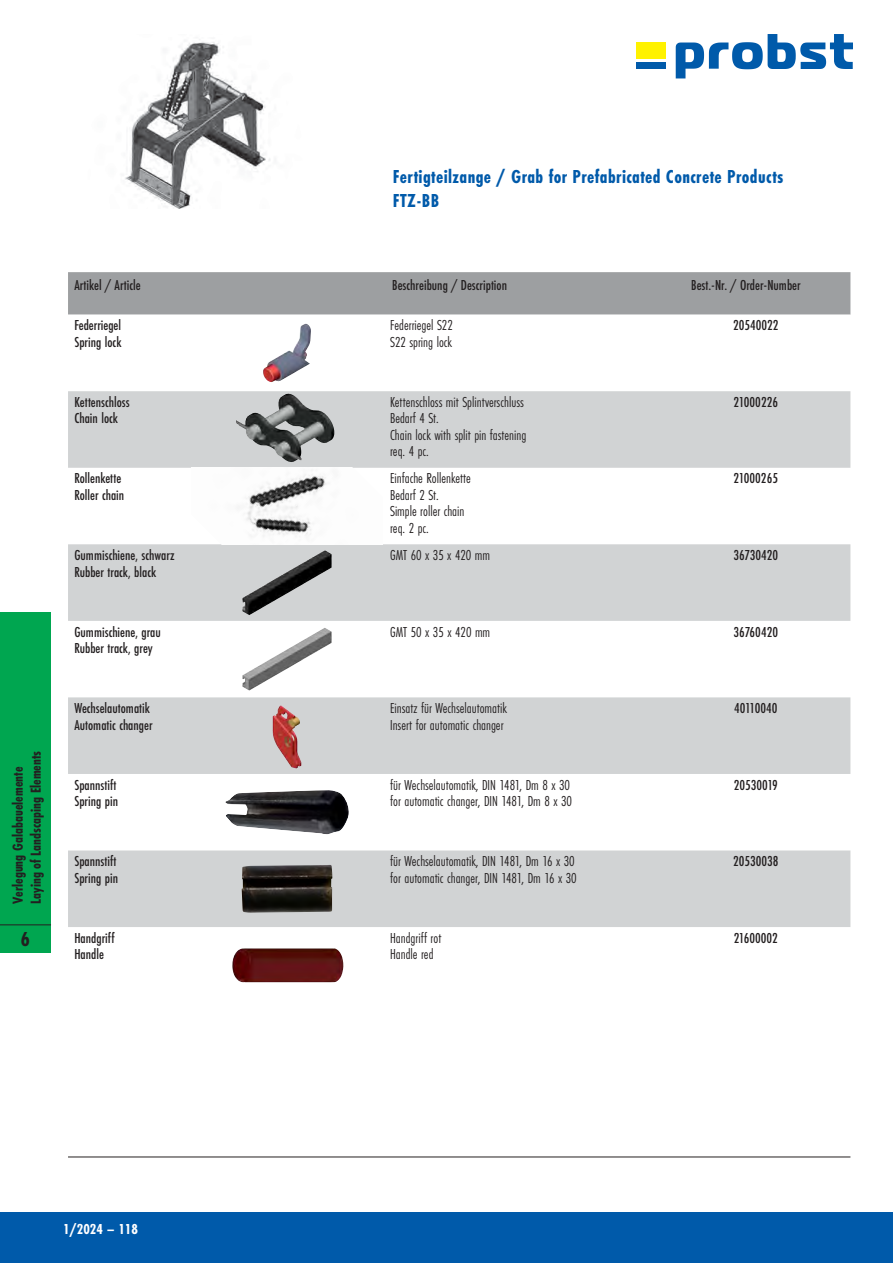
<style>
.page{position:relative;width:893px;height:1263px;background:#fff}
.page>*{position:absolute;margin:0;border:0;box-sizing:border-box;transform-origin:0 0}
.t1{font:700 21px "Futura PT Cond";color:#231f20}
.t2{font:700 19.5px/24px "Futura PT Cond";letter-spacing:.02em;color:#005aaa}
.t3{font:15px/16.5px "Futura PT Cond";color:#231f20}
.t4{font:500 15px/16.5px "Futura PT Cond";color:#231f20}
.t5{font:700 15px/18px "Futura PT Cond";color:#231f20}
.t6{font:700 15px "Futura PT Cond";color:#fff}
</style>
<div class="page">
<div style="left:0;top:1212px;width:893px;height:51px;background:#005aaa"></div>
<div style="left:0;top:612px;width:51px;height:340px;background:#00a650"></div>
<hr style="left:0;top:924px;width:51px;height:1px;background:#231f20">
<div style="left:636px;top:42px;width:30px;height:17px;background:#fff200"></div>
<svg style="left:676px;top:34px;width:177px;height:44px"></svg>
<div style="left:636px;top:62px;width:30px;height:7px;background:#005aaa"></div>
<img style="left:125px;top:39px;width:145px;height:169px">
<div style="left:68px;top:272px;width:782px;height:43px;background:#9d9fa1"></div>
<svg style="left:68px;top:391px;width:782px;height:536px;fill:#d1d3d4"></svg>
<img style="left:292px;top:716px;width:8px;height:21px">
<img style="left:280px;top:643px;width:52px;height:30px">
<img style="left:285px;top:568px;width:47px;height:26px">
<img style="left:234px;top:948px;width:110px;height:34px">
<img style="left:191px;top:468px;width:192px;height:76px">
<img style="left:302px;top:438px;width:30px;height:7px">
<img style="left:287px;top:356px;width:23px;height:21px">
<img style="left:242px;top:865px;width:90px;height:48px">
<img style="left:225px;top:790px;width:124px;height:44px">
<hr style="left:68px;top:1157px;width:782px;height:1px;background:#231f20">
<p class="t5" style="left:9px;top:904px;width:154px;rotate:-90deg">Verlegung Galabauelemente<br>Laying of Landscaping Elements</p>
<h1 class="t1" style="left:21px;top:929px;width:11px">6</h1>
<h2 class="t2" style="left:393px;top:165px;width:392px">Fertigteilzange / Grab for Prefabricated Concrete Products<br>FTZ-BB</h2>
<p class="t4" style="left:74px;top:277px;width:68px">Artikel / Article</p>
<p class="t4" style="left:392px;top:277px;width:116px">Beschreibung / Description</p>
<p class="t4" style="left:74px;top:318px;width:49px">Federriegel<br>Spring lock</p>
<p class="t3" style="left:390px;top:318px;width:64px">Federriegel S22<br>S22 spring lock</p>
<p class="t4" style="left:733px;top:318px;width:47px">20540022</p>
<p class="t4" style="left:691px;top:277px;width:111px">Best.-Nr. / Order-Number</p>
<p class="t4" style="left:74px;top:394px;width:57px">Kettenschloss<br>Chain lock</p>
<p class="t3" style="left:390px;top:394px;width:138px">Kettenschloss mit Splintverschluss<br>Bedarf 4 St.<br>Chain lock with split pin fastening req. 4 pc.</p>
<p class="t4" style="left:734px;top:394px;width:46px">21000226</p>
<p class="t4" style="left:74px;top:471px;width:51px">Rollenkette<br>Roller chain</p>
<p class="t3" style="left:390px;top:471px;width:82px">Einfache Rollenkette<br>Bedarf 2 St.<br>Simple roller chain req. 2 pc.</p>
<p class="t4" style="left:734px;top:471px;width:46px">21000265</p>
<p class="t4" style="left:74px;top:547px;width:102px">Gummischiene, schwarz<br>Rubber track, black</p>
<p class="t3" style="left:390px;top:547px;width:102px">GMT 60 x 35 x 420 mm</p>
<p class="t4" style="left:733px;top:547px;width:46px">36730420</p>
<p class="t4" style="left:74px;top:624px;width:88px">Gummischiene, grau<br>Rubber track, grey</p>
<p class="t3" style="left:390px;top:624px;width:102px">GMT 50 x 35 x 420 mm</p>
<p class="t4" style="left:734px;top:624px;width:46px">36760420</p>
<p class="t4" style="left:74px;top:700px;width:80px">Wechselautomatik<br>Automatic changer</p>
<p class="t3" style="left:390px;top:700px;width:118px">Einsatz für Wechselautomatik<br>Insert for automatic changer</p>
<p class="t4" style="left:734px;top:700px;width:45px">40110040</p>
<p class="t4" style="left:74px;top:777px;width:45px">Spannstift<br>Spring pin</p>
<p class="t3" style="left:390px;top:777px;width:183px">für Wechselautomatik, DIN 1481, Dm 8 x 30 for automatic changer, DIN 1481, Dm 8 x 30</p>
<p class="t4" style="left:734px;top:777px;width:46px">20530019</p>
<p class="t4" style="left:74px;top:853px;width:45px">Spannstift<br>Spring pin</p>
<p class="t3" style="left:390px;top:853px;width:188px">für Wechselautomatik, DIN 1481, Dm 16 x 30 for automatic changer, DIN 1481, Dm 16 x 30</p>
<p class="t4" style="left:733px;top:853px;width:47px">20530038</p>
<p class="t4" style="left:74px;top:930px;width:42px">Handgriff<br>Handle</p>
<p class="t3" style="left:390px;top:930px;width:53px">Handgriff rot<br>Handle red</p>
<p class="t4" style="left:734px;top:930px;width:46px">21600002</p>
<p class="t6" style="left:63px;top:1221px;width:76px">1/2024 – 118</p>
</div>
